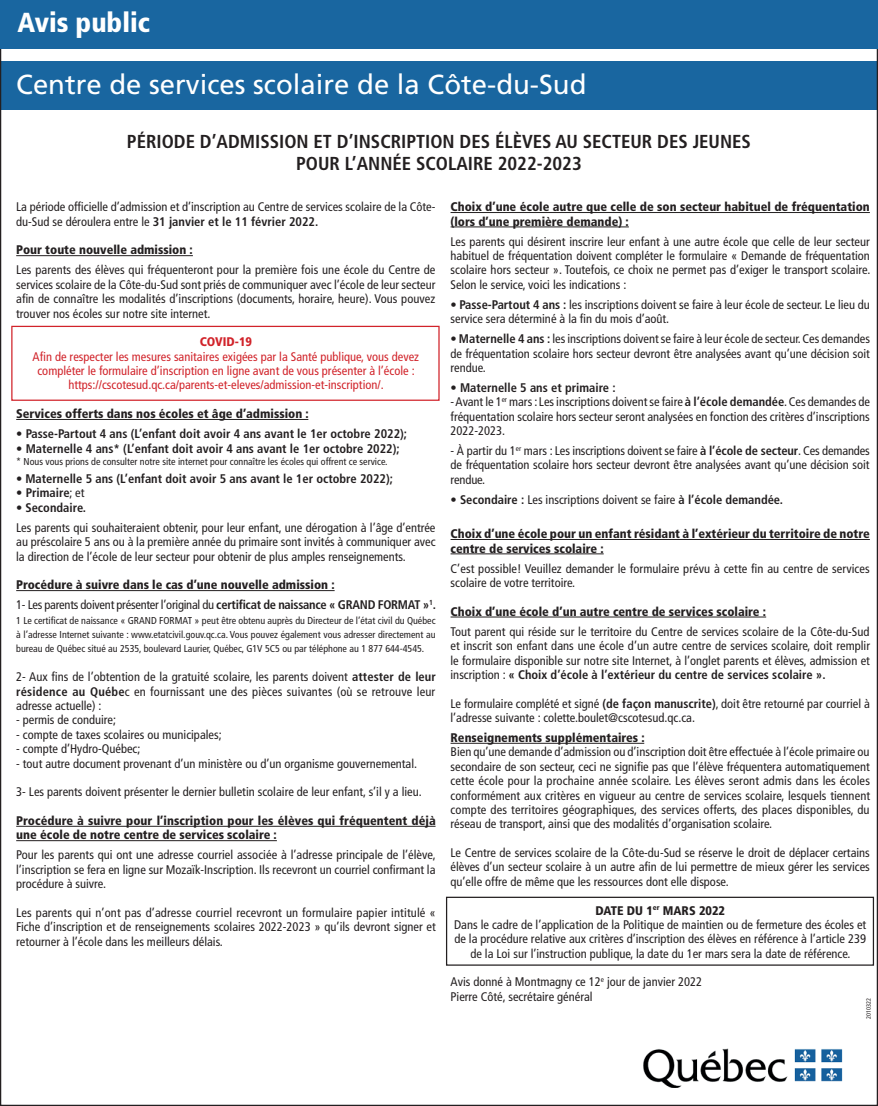
<style>
.page{position:relative;width:878px;height:1106px;background:#fff}
.page>*{position:absolute;margin:0;border:0;box-sizing:border-box;transform-origin:0 0}
.t1{font:27.5px "Frutiger";color:#fff}
.t2{font:900 condensed 27.5px "Frutiger";color:#fff}
.t3{font:700 condensed 18.75px/22.5px "Frutiger";color:#231f20;text-align:center}
.t4{font:condensed 12.5px/14.4px "Frutiger";color:#231f20;text-align:justify}
.t5{font:900 condensed 12.5px/14.4px "Frutiger";color:#231f20}
.t6{font:700 condensed 12.5px "Frutiger";color:#231f20}
.t7{font:condensed 12.5px/14.4px "Frutiger";color:#d1232a;text-align:center}
.t8{font:900 condensed 12.5px "Frutiger";color:#d1232a}
.t9{font:condensed 10px/14.4px "Frutiger";color:#231f20;text-align:justify}
.t10{font:condensed 6.25px "Frutiger";color:#231f20}
.s1{font-weight:700}
.s2{font-weight:400}
.s3{font-weight:900}
</style>
<div class="page">
<img style="left:643px;top:1048px;width:200px;height:39px">
<div style="left:0;top:61px;width:878px;height:48px;background:#1966a0"></div>
<hr style="left:16px;top:255px;width:177px;height:1px;background:#231f20">
<hr style="left:16px;top:419px;width:292px;height:1px;background:#231f20">
<hr style="left:16px;top:590px;width:318px;height:1px;background:#231f20">
<hr style="left:16px;top:826px;width:419px;height:1px;background:#231f20">
<hr style="left:16px;top:840px;width:261px;height:1px;background:#231f20">
<hr style="left:450px;top:212px;width:419px;height:1px;background:#231f20">
<hr style="left:450px;top:227px;width:179px;height:1px;background:#231f20">
<hr style="left:450px;top:539px;width:419px;height:1px;background:#231f20">
<hr style="left:450px;top:553px;width:153px;height:1px;background:#231f20">
<hr style="left:450px;top:617px;width:316px;height:1px;background:#231f20">
<hr style="left:450px;top:743px;width:194px;height:1px;background:#231f20">
<div style="left:11px;top:326px;width:428px;height:75px;border:1px solid #d1232a"></div>
<div style="left:446px;top:896px;width:428px;height:69px;border:1px solid #231f20"></div>
<div style="left:0;top:0;width:878px;height:49px;background:#1966a0"></div>
<h1 class="t2" style="left:17px;top:6px;width:134px">Avis public</h1>
<h1 class="t1" style="left:16px;top:68px;width:571px">Centre de services scolaire de la Côte-du-Sud</h1>
<h2 class="t3" style="left:127px;top:130px;width:625px">PÉRIODE D’ADMISSION ET D’INSCRIPTION DES ÉLÈVES AU SECTEUR DES JEUNES<br>POUR L’ANNÉE SCOLAIRE 2022-2023</h2>
<p class="t4" style="left:16px;top:200px;width:421px">La période officielle d’admission et d’inscription au Centre de services scolaire de la Côte&shy;du-Sud se déroulera entre le <span class="s1">31 janvier et le 11 février 2022.</span></p>
<p class="t5" style="left:16px;top:243px;width:178px">Pour toute nouvelle admission :</p>
<p class="t4" style="left:16px;top:263px;width:421px">Les parents des élèves qui fréquenteront pour la première fois une école du Centre de services scolaire de la Côte-du-Sud sont priés de communiquer avec l’école de leur secteur afin de connaître les modalités d’inscriptions (documents, horaire, heure). Vous pouvez trouver nos écoles sur notre site internet.</p>
<p class="t8" style="left:200px;top:334px;width:54px">COVID-19</p>
<p class="t7" style="left:33px;top:349px;width:388px">Afin de respecter les mesures sanitaires exigées par la Santé publique, vous devez compléter le formulaire d’inscription en ligne avant de vous présenter à l’école : https://cscotesud.qc.ca/parents-et-eleves/admission-et-inscription/.</p>
<p class="t5" style="left:16px;top:407px;width:294px">Services offerts dans nos écoles et âge d’admission :</p>
<p class="t6" style="left:16px;top:426px;width:392px">• Passe-Partout 4 ans (L’enfant doit avoir 4 ans avant le 1er octobre 2022);</p>
<p class="t6" style="left:16px;top:441px;width:385px">• Maternelle 4 ans* (L’enfant doit avoir 4 ans avant le 1er octobre 2022);</p>
<p class="t9" style="left:16px;top:454px;width:373px">* Nous vous prions de consulter notre site internet pour connaître les écoles qui offrent ce service.</p>
<p class="t6" style="left:16px;top:471px;width:378px"><span class="s2">•</span> Maternelle 5 ans (L’enfant doit avoir 5 ans avant le 1er octobre 2022);</p>
<p class="t6" style="left:16px;top:486px;width:70px"><span class="s2">•</span> Primaire<span class="s2">; et</span></p>
<p class="t4" style="left:16px;top:497px;width:421px;line-height:20px">• <span class="s1">Secondaire.<br></span>Les parents qui souhaiteraient obtenir, pour leur enfant, une dérogation à l’âge d’entrée</p>
<p class="t4" style="left:16px;top:535px;width:421px">au préscolaire 5 ans ou à la première année du primaire sont invités à communiquer avec la direction de l’école de leur secteur pour obtenir de plus amples renseignements.</p>
<p class="t5" style="left:16px;top:575px;width:421px;line-height:20px">Procédure à suivre dans le cas d’une nouvelle admission :<br><span class="s2">1- Les parents doivent présenter l’original du</span> <span class="s1">certificat de naissance « GRAND FORMAT »</span><sup>1</sup><span class="s1">.</span></p>
<p class="t9" style="left:16px;top:613px;width:421px">1 Le certificat de naissance « GRAND FORMAT » peut être obtenu auprès du Directeur de l’état civil du Québec à l’adresse Internet suivante : www.etatcivil.gouv.qc.ca. Vous pouvez également vous adresser directement au bureau de Québec situé au 2535, boulevard Laurier, Québec, G1V 5C5 ou par téléphone au 1 877 644-4545.</p>
<p class="t4" style="left:16px;top:670px;width:421px">2- Aux fins de l’obtention de la gratuité scolaire, les parents doivent <span class="s1">attester de leur résidence au Québe</span>c en fournissant une des pièces suivantes (où se retrouve leur adresse actuelle) :</p>
<p class="t4" style="left:16px;top:713px;width:101px">- permis de conduire;</p>
<p class="t4" style="left:16px;top:727px;width:207px">- compte de taxes scolaires ou municipales;</p>
<p class="t4" style="left:16px;top:742px;width:126px">- compte d’Hydro-Québec;</p>
<p class="t4" style="left:16px;top:756px;width:402px">- tout autre document provenant d’un ministère ou d’un organisme gouvernemental.</p>
<p class="t4" style="left:16px;top:785px;width:407px">3- Les parents doivent présenter le dernier bulletin scolaire de leur enfant, s’il y a lieu.</p>
<p class="t5" style="left:16px;top:813px;width:421px">Procédure à suivre pour l’inscription pour les élèves qui fréquentent déjà une école de notre centre de services scolaire :</p>
<p class="t4" style="left:16px;top:848px;width:421px">Pour les parents qui ont une adresse courriel associée à l’adresse principale de l’élève, l’inscription se fera en ligne sur Mozaïk-Inscription. Ils recevront un courriel confirmant la procédure à suivre.</p>
<p class="t4" style="left:16px;top:905px;width:421px">Les parents qui n’ont pas d’adresse courriel recevront un formulaire papier intitulé « Fiche d’inscription et de renseignements scolaires 2022-2023 » qu’ils devront signer et retourner à l’école dans les meilleurs délais.</p>
<p class="t5" style="left:450px;top:200px;width:421px">Choix d’une école autre que celle de son secteur habituel de fréquentation (lors d’une première demande) :</p>
<p class="t4" style="left:450px;top:234px;width:421px">Les parents qui désirent inscrire leur enfant à une autre école que celle de leur secteur habituel de fréquentation doivent compléter le formulaire « Demande de fréquentation scolaire hors secteur ». Toutefois, ce choix ne permet pas d’exiger le transport scolaire.<br>Selon le service, voici les indications :</p>
<p class="t4" style="left:450px;top:297px;width:421px">• <span class="s1">Passe-Partout 4 ans :</span> les inscriptions doivent se faire à leur école de secteur. Le lieu du service sera déterminé à la fin du mois d’août.</p>
<p class="t4" style="left:450px;top:332px;width:421px">• <span class="s1">Maternelle 4 ans :</span> les inscriptions doivent se faire à leur école de secteur. Ces demandes de fréquentation scolaire hors secteur devront être analysées avant qu’une décision soit rendue.</p>
<p class="t6" style="left:450px;top:380px;width:167px">• Maternelle 5 ans et primaire :</p>
<p class="t4" style="left:450px;top:395px;width:421px">- Avant le 1<sup>er</sup> mars : Les inscriptions doivent se faire <span class="s1">à l’école demandée</span>. Ces demandes de fréquentation scolaire hors secteur seront analysées en fonction des critères d’inscriptions 2022-2023.</p>
<p class="t4" style="left:450px;top:444px;width:421px">- À partir du 1<sup>er</sup> mars : Les inscriptions doivent se faire <span class="s1">à l’école de secteur</span>. Ces demandes de fréquentation scolaire hors secteur devront être analysées avant qu’une décision soit rendue.</p>
<p class="t6" style="left:450px;top:492px;width:334px">• Secondaire : <span class="s2">Les inscriptions doivent se faire</span> à l’école demandée.</p>
<p class="t5" style="left:450px;top:527px;width:421px">Choix d’une école pour un enfant résidant à l’extérieur du territoire de notre centre de services scolaire :</p>
<p class="t4" style="left:450px;top:561px;width:420px">C’est possible! Veuillez demander le formulaire prévu à cette fin au centre de services scolaire de votre territoire.</p>
<p class="t5" style="left:450px;top:604px;width:317px">Choix d’une école d’un autre centre de services scolaire :</p>
<p class="t4" style="left:450px;top:624px;width:421px">Tout parent qui réside sur le territoire du Centre de services scolaire de la Côte-du-Sud et inscrit son enfant dans une école d’un autre centre de services scolaire, doit remplir le formulaire disponible sur notre site Internet, à l’onglet parents et élèves, admission et inscription : <span class="s1">« Choix d’école à l’extérieur du centre de services scolaire ».</span></p>
<p class="t4" style="left:450px;top:696px;width:421px">Le formulaire complété et signé <span class="s1">(de façon manuscrite)</span>, doit être retourné par courriel à l’adresse suivante : colette.boulet@cscotesud.qc.ca.</p>
<p class="t5" style="left:450px;top:730px;width:196px">Renseignements supplémentaires :</p>
<p class="t4" style="left:450px;top:745px;width:421px">Bien qu’une demande d’admission ou d’inscription doit être effectuée à l’école primaire ou secondaire de son secteur, ceci ne signifie pas que l’élève fréquentera automatiquement cette école pour la prochaine année scolaire. Les élèves seront admis dans les écoles conformément aux critères en vigueur au centre de services scolaire, lesquels tiennent compte des territoires géographiques, des services offerts, des places disponibles, du réseau de transport, ainsi que des modalités d’organisation scolaire.</p>
<p class="t4" style="left:450px;top:845px;width:421px">Le Centre de services scolaire de la Côte-du-Sud se réserve le droit de déplacer certains élèves d’un secteur scolaire à un autre afin de lui permettre de mieux gérer les services qu’elle offre de même que les ressources dont elle dispose.</p>
<p class="t4" style="left:454px;top:903px;width:413px;text-align:center"><span class="s3">DATE DU 1</span><sup>er</sup> <span class="s3">MARS 2022<br></span>Dans le cadre de l’application de la Politique de maintien ou de fermeture des écoles et de la procédure relative aux critères d’inscription des élèves en référence à l’article 239 de la Loi sur l’instruction publique, la date du 1er mars sera la date de référence.</p>
<p class="t4" style="left:450px;top:975px;width:253px">Avis donné à Montmagny ce 12<sup>e</sup> jour de janvier 2022<br>Pierre Côté, secrétaire général</p>
<p class="t10" style="left:865px;top:1019px;width:23px;rotate:-90deg">2010322</p>
</div>
